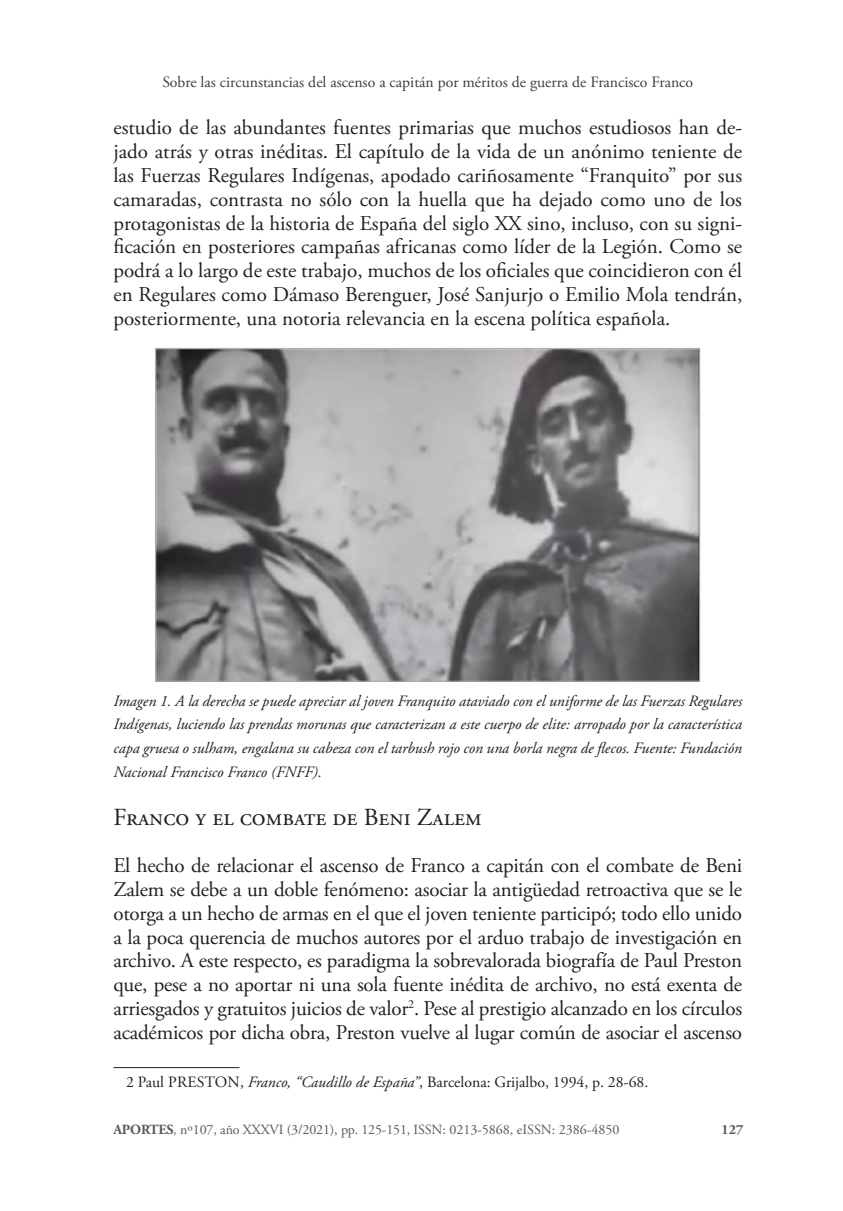
<style>
.page{position:relative;width:843px;height:1211px;background:#fff}
.page>*{position:absolute;margin:0;border:0;box-sizing:border-box;transform-origin:0 0}
.t1{font:24.5px "Adobe Garamond Pro";color:#231f20}
.t2{font:21px/23.8px "Adobe Garamond Pro";letter-spacing:-.01em;color:#231f20;text-align:justify}
.t3{font:italic 15.75px/23.8px "Adobe Garamond Pro";color:#231f20;text-align:justify}
.t4{font:15.75px "Adobe Garamond Pro";color:#3e3e3f}
.t5{font:15.75px "Adobe Garamond Pro";color:#231f20}
.t6{font:14px "Adobe Garamond Pro";letter-spacing:-.005em;color:#57585a}
.t7{font:700 14px "Adobe Garamond Pro";color:#57585a}
.s1{font-style:italic}
.s2{font-weight:700}
</style>
<div class="page">
<hr style="left:113px;top:1067px;width:126px;height:1px;background:#231f20">
<img style="left:157px;top:350px;width:541px;height:329px">
<p class="t4" style="left:162px;top:72px;width:532px">Sobre las circunstancias del ascenso a capitán por méritos de guerra de Francisco Franco</p>
<p class="t2" style="left:113px;top:117px;width:630px">estudio de las abundantes fuentes primarias que muchos estudiosos han de&shy;jado atrás y otras inéditas. El capítulo de la vida de un anónimo teniente de las Fuerzas Regulares Indígenas, apodado cariñosamente “Franquito” por sus camaradas, contrasta no sólo con la huella que ha dejado como uno de los protagonistas de la historia de España del siglo XX sino, incluso, con su signi&shy;ficación en posteriores campañas africanas como líder de la Legión. Como se podrá a lo largo de este trabajo, muchos de los oficiales que coincidieron con él en Regulares como Dámaso Berenguer, José Sanjurjo o Emilio Mola tendrán, posteriormente, una notoria relevancia en la escena política española.</p>
<p class="t3" style="left:113px;top:689px;width:630px">Imagen 1. A la derecha se puede apreciar al joven Franquito ataviado con el uniforme de las Fuerzas Regulares Indígenas, luciendo las prendas morunas que caracterizan a este cuerpo de elite: arropado por la característica capa gruesa o sulham, engalana su cabeza con el tarbush rojo con una borla negra de flecos. Fuente: Fundación Nacional Francisco Franco (FNFF).</p>
<p class="t1" style="left:113px;top:802px;width:370px">Franco y el combate de Beni Zalem</p>
<p class="t2" style="left:113px;top:854px;width:630px">El hecho de relacionar el ascenso de Franco a capitán con el combate de Beni Zalem se debe a un doble fenómeno: asociar la antigüedad retroactiva que se le otorga a un hecho de armas en el que el joven teniente participó; todo ello unido a la poca querencia de muchos autores por el arduo trabajo de investigación en archivo. A este respecto, es paradigma la sobrevalorada biografía de Paul Preston que, pese a no aportar ni una sola fuente inédita de archivo, no está exenta de arriesgados y gratuitos juicios de valor<sup>2</sup>. Pese al prestigio alcanzado en los círculos académicos por dicha obra, Preston vuelve al lugar común de asociar el ascenso</p>
<p class="t5" style="left:126px;top:1072px;width:63px">2 Paul Preston</p>
<p class="t5" style="left:240px;top:1072px;width:410px">, <span class="s1">Franco, “Caudillo de España”</span>, Barcelona: Grijalbo, 1994, p. 28-68.</p>
<p class="t6" style="left:113px;top:1121px;width:507px"><span class="s2">APORTES</span><span class="s1">,</span> nº107, año XXXVI (3/2021), pp. 125-151, ISSN: 0213-5868, eISSN: 2386-4850</p>
<p class="t7" style="left:722px;top:1121px;width:23px">127</p>
</div>
